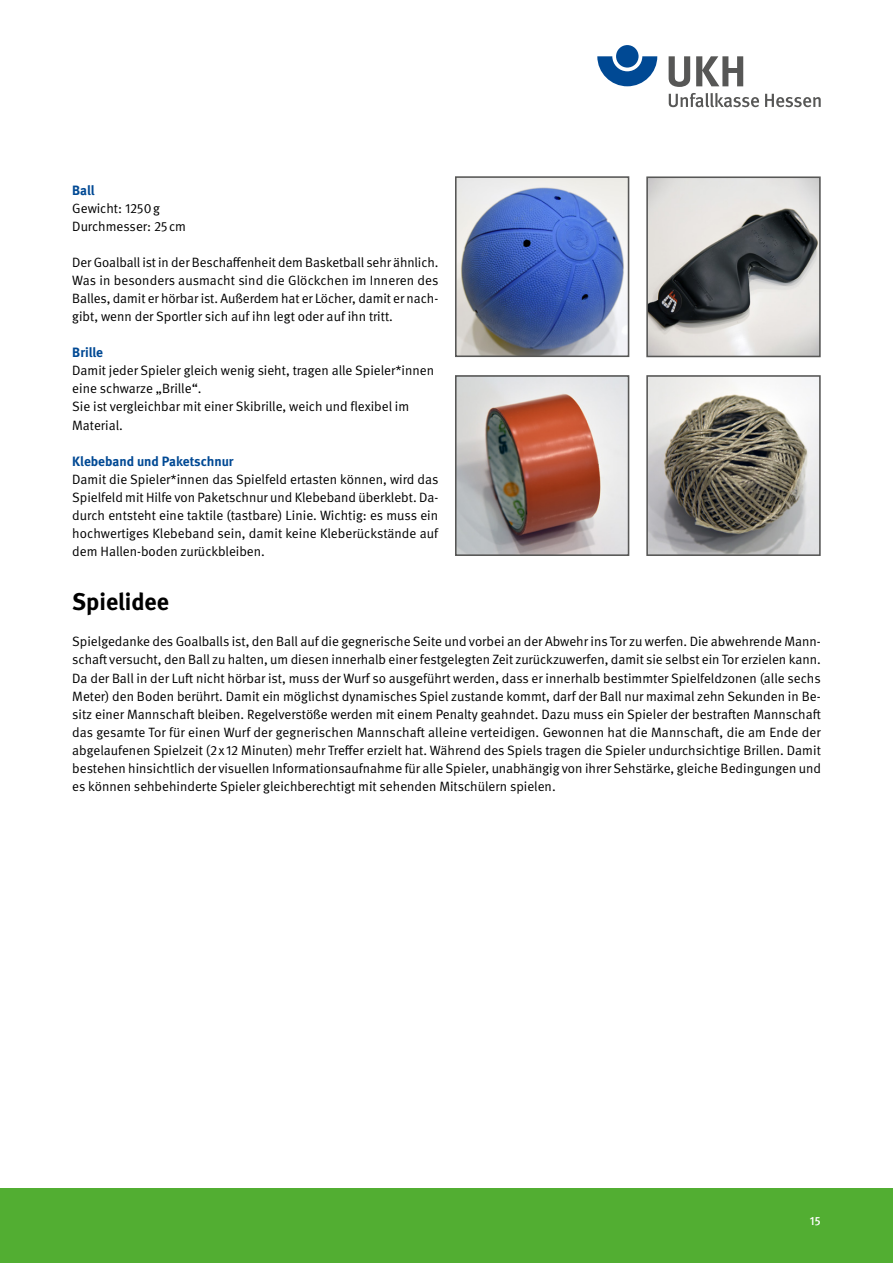
<style>
.page{position:relative;width:893px;height:1263px;background:#fff}
.page>*{position:absolute;margin:0;border:0;box-sizing:border-box;transform-origin:0 0}
.t1{font:700 24px "DGUV Meta";color:#000}
.t2{font:13.5px/18px "DGUV Meta";color:#000;text-align:justify}
.t3{font:700 13.5px "DGUV Meta";color:#004994}
.t4{font:500 12px "DGUV Meta";color:#fff}
</style>
<div class="page">
<svg style="left:597px;top:56px;width:60px;height:30px"></svg>
<div style="left:616px;top:45px;width:23px;height:23px;background:#004994;border-radius:50%"></div>
<svg style="left:669px;top:56px;width:21px;height:31px"></svg>
<svg style="left:696px;top:56px;width:47px;height:30px"></svg>
<svg style="left:669px;top:93px;width:90px;height:14px"></svg>
<svg style="left:765px;top:94px;width:56px;height:13px"></svg>
<div style="left:0;top:1188px;width:893px;height:75px;background:#52ae32"></div>
<img style="left:458px;top:179px;width:168px;height:175px">
<div style="left:455px;top:176px;width:174px;height:181px;border:2px solid #575756"></div>
<img style="left:458px;top:378px;width:168px;height:175px">
<div style="left:455px;top:375px;width:174px;height:181px;border:2px solid #575756"></div>
<img style="left:649px;top:179px;width:169px;height:175px">
<div style="left:646px;top:176px;width:175px;height:181px;border:2px solid #575756"></div>
<img style="left:649px;top:378px;width:169px;height:175px">
<div style="left:646px;top:375px;width:175px;height:181px;border:2px solid #575756"></div>
<p class="t3" style="left:72px;top:182px;width:24px">Ball</p>
<p class="t2" style="left:72px;top:199px;width:115px">Gewicht: 1250g<br>Durchmesser: 25 cm</p>
<p class="t2" style="left:72px;top:253px;width:368px">Der Goalball ist in der Beschaffenheit dem Basketball sehr ähnlich.<br>Was in besonders ausmacht sind die Glöckchen im Inneren des Balles, damit er hörbar ist. Außerdem hat er Löcher, damit er nach&shy;gibt, wenn der Sportler sich auf ihn legt oder auf ihn tritt.</p>
<p class="t3" style="left:72px;top:344px;width:32px">Brille</p>
<p class="t2" style="left:72px;top:362px;width:363px;text-align:left">Damit jeder Spieler gleich wenig sieht, tragen alle Spieler*innen eine schwarze „Brille“.<br>Sie ist vergleichbar mit einer Skibrille, weich und flexibel im Material.</p>
<p class="t3" style="left:72px;top:453px;width:163px">Klebeband und Paketschnur</p>
<p class="t2" style="left:72px;top:470px;width:368px">Damit die Spieler*innen das Spielfeld ertasten können, wird das Spielfeld mit Hilfe von Paketschnur und Klebeband überklebt. Da&shy;durch entsteht eine taktile (tastbare) Linie. Wichtig: es muss ein hochwertiges Klebeband sein, damit keine Kleberückstände auf dem Hallen-boden zurückbleiben.</p>
<h1 class="t1" style="left:72px;top:588px;width:98px">Spielidee</h1>
<p class="t2" style="left:72px;top:633px;width:750px">Spielgedanke des Goalballs ist, den Ball auf die gegnerische Seite und vorbei an der Abwehr ins Tor zu werfen. Die abwehrende Mann&shy;schaft versucht, den Ball zu halten, um diesen innerhalb einer festgelegten Zeit zurückzuwerfen, damit sie selbst ein Tor erzielen kann.<br>Da der Ball in der Luft nicht hörbar ist, muss der Wurf so ausgeführt werden, dass er innerhalb bestimmter Spielfeldzonen (alle sechs Meter) den Boden berührt. Damit ein möglichst dynamisches Spiel zustande kommt, darf der Ball nur maximal zehn Sekunden in Be&shy;sitz einer Mannschaft bleiben. Regelverstöße werden mit einem Penalty geahndet. Dazu muss ein Spieler der bestraften Mannschaft das gesamte Tor für einen Wurf der gegnerischen Mannschaft alleine verteidigen. Gewonnen hat die Mannschaft, die am Ende der abgelaufenen Spielzeit (2x12 Minuten) mehr Treffer erzielt hat. Während des Spiels tragen die Spieler undurchsichtige Brillen. Damit bestehen hinsichtlich der visuellen Informationsaufnahme für alle Spieler, unabhängig von ihrer Sehstärke, gleiche Bedingungen und es können sehbehinderte Spieler gleichberechtigt mit sehenden Mitschülern spielen.</p>
<p class="t4" style="left:810px;top:1213px;width:12px">15</p>
</div>
